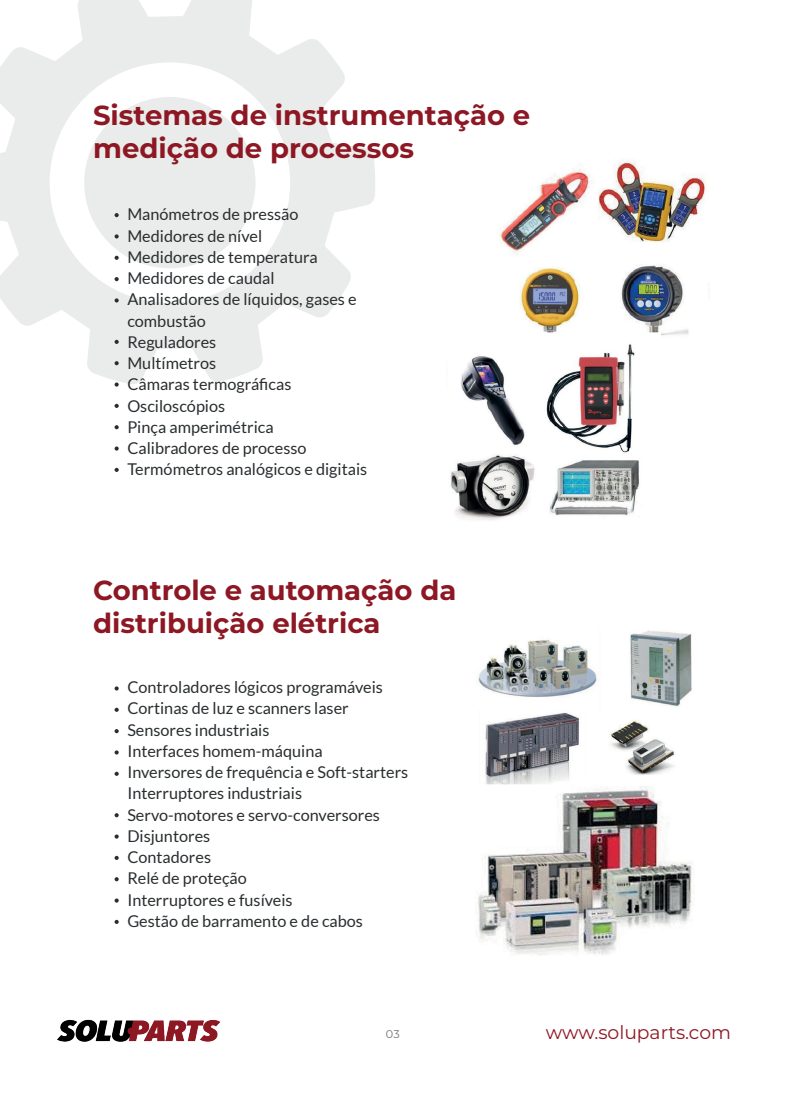
<style>
.page{position:relative;width:787px;height:1095px;background:#fff}
.page>*{position:absolute;margin:0;border:0;box-sizing:border-box;transform-origin:0 0}
.t1{font:700 27.5px/33px "Montserrat";color:#8d1824}
.t2{font:18.75px "Montserrat";color:#8d1824}
.t3{font:16.25px/21.2px "Lato";color:#292d2f}
.t4{font:11.25px "Montserrat";color:#727476}
</style>
<div class="page">
<img style="left:57px;top:1019px;width:163px;height:22px">
<img style="left:476px;top:630px;width:216px;height:325px">
<svg style="left:1px;top:0;width:374px;height:384px;fill:#e9ecea"></svg>
<svg style="left:115px;top:213px;width:4px;height:4px"></svg>
<svg style="left:115px;top:234px;width:4px;height:5px"></svg>
<svg style="left:115px;top:256px;width:4px;height:4px"></svg>
<svg style="left:115px;top:277px;width:4px;height:4px"></svg>
<svg style="left:115px;top:298px;width:4px;height:5px"></svg>
<svg style="left:115px;top:340px;width:4px;height:4px"></svg>
<svg style="left:115px;top:361px;width:4px;height:4px"></svg>
<svg style="left:115px;top:382px;width:4px;height:5px"></svg>
<svg style="left:115px;top:404px;width:4px;height:4px"></svg>
<svg style="left:115px;top:425px;width:4px;height:4px"></svg>
<svg style="left:115px;top:446px;width:4px;height:5px"></svg>
<svg style="left:115px;top:468px;width:4px;height:4px"></svg>
<svg style="left:115px;top:686px;width:4px;height:4px"></svg>
<svg style="left:115px;top:708px;width:4px;height:4px"></svg>
<svg style="left:115px;top:729px;width:4px;height:4px"></svg>
<svg style="left:115px;top:750px;width:4px;height:4px"></svg>
<svg style="left:115px;top:772px;width:4px;height:4px"></svg>
<svg style="left:115px;top:813px;width:4px;height:4px"></svg>
<svg style="left:115px;top:834px;width:4px;height:5px"></svg>
<svg style="left:115px;top:856px;width:4px;height:4px"></svg>
<svg style="left:115px;top:877px;width:4px;height:4px"></svg>
<svg style="left:115px;top:898px;width:4px;height:5px"></svg>
<svg style="left:115px;top:920px;width:4px;height:4px"></svg>
<img style="left:498px;top:161px;width:207px;height:175px">
<img style="left:450px;top:333px;width:211px;height:188px">
<h1 class="t1" style="left:93px;top:98px;width:439px">Sistemas de instrumentação e medição de processos</h1>
<p class="t3" style="left:127px;top:204px;width:241px">Manómetros de pressão<br>Medidores de nível<br>Medidores de temperatura<br>Medidores de caudal<br>Analisadores de líquidos, gases e combustão<br>Reguladores<br>Multímetros<br>Câmaras termográficas<br>Osciloscópios<br>Pinça amperimétrica<br>Calibradores de processo<br>Termómetros analógicos e digitais</p>
<h1 class="t1" style="left:93px;top:573px;width:365px">Controle e automação da distribuição elétrica</h1>
<p class="t3" style="left:127px;top:676px;width:282px">Controladores lógicos programáveis<br>Cortinas de luz e scanners laser<br>Sensores industriais<br>Interfaces homem-máquina<br>Inversores de frequência e Soft-starters<br>Interruptores industriais<br>Servo-motores e servo-conversores<br>Disjuntores<br>Contadores<br>Relé de proteção<br>Interruptores e fusíveis<br>Gestão de barramento e de cabos</p>
<p class="t4" style="left:386px;top:1027px;width:16px">03</p>
<p class="t2" style="left:546px;top:1020px;width:187px">www.soluparts.com</p>
</div>
